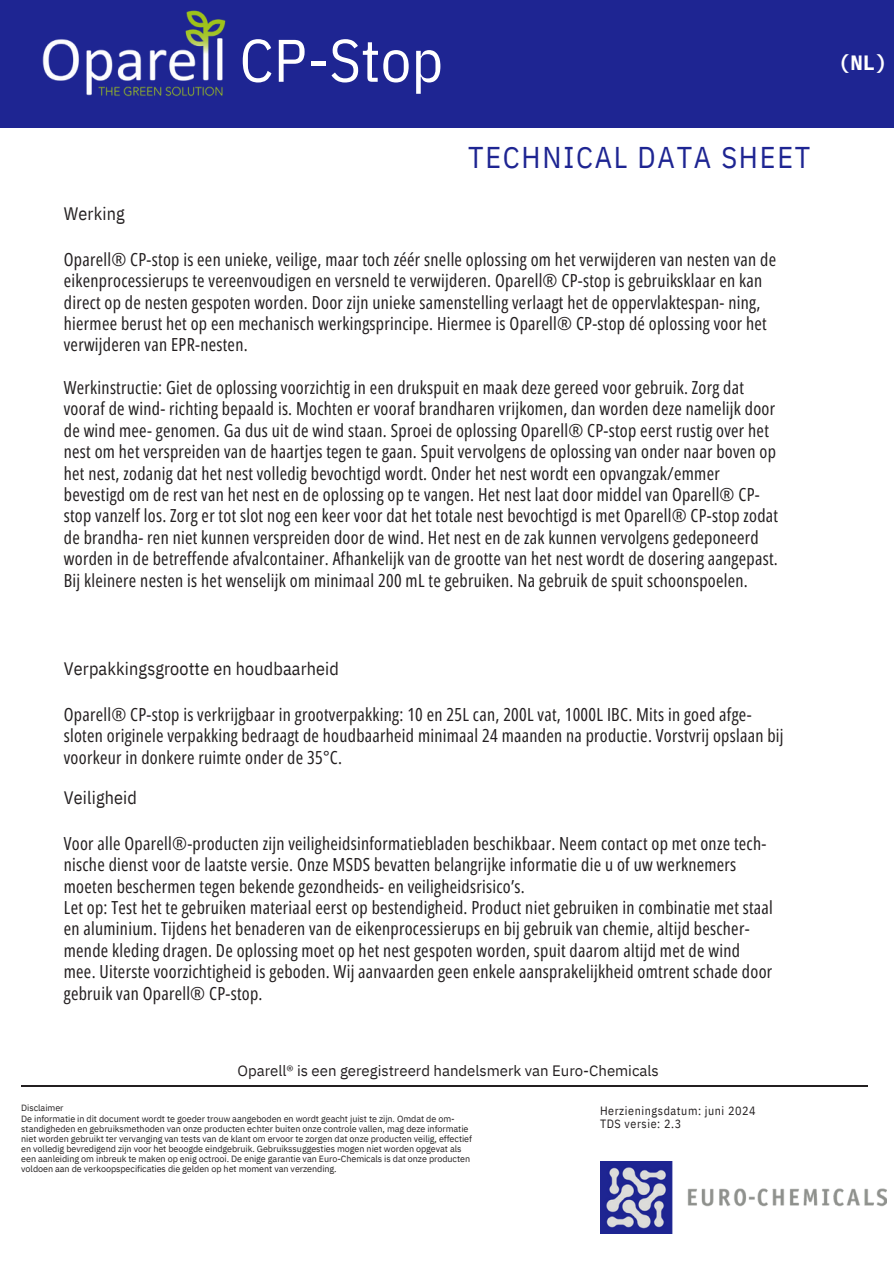
<style>
.page{position:relative;width:894px;height:1264px;background:#fff}
.page>*{position:absolute;margin:0;border:0;box-sizing:border-box;transform-origin:0 0}
.t1{font:60px "IBM Plex Sans Cond";letter-spacing:.01em;color:#fff}
.t2{font:30px "IBM Plex Sans Cond";letter-spacing:.06em;color:#1e2592}
.t3{font:700 20.7px "IBM Plex Mono";color:#fff}
.t4{font:18px/21.3px "Open Sans Condensed";letter-spacing:.015em;color:#231f20}
.t5{font:18px "IBM Plex Sans Cond";letter-spacing:.01em;color:#231f20}
.t6{font:15px "IBM Plex Sans";color:#231f20}
.t7{font:12px/13.5px "IBM Plex Sans Cond";letter-spacing:.05em;color:#231f20}
.t8{font:9px/10.2px "IBM Plex Sans";letter-spacing:-.005em;color:#231f20}
</style>
<div class="page">
<div style="left:0;top:0;width:893px;height:128px;background:#1e2592"></div>
<hr style="left:21px;top:1084px;width:846px;height:2px;background:#231f20">
<img style="left:600px;top:1161px;width:285px;height:72px">
<img style="left:42px;top:10px;width:184px;height:87px">
<h4 class="t5" style="left:64px;top:202px;width:62px">Werking</h4>
<h3 class="t1" style="left:239px;top:20px;width:205px">CP-Stop</h3>
<h2 class="t2" style="left:468px;top:137px;width:344px">TECHNICAL DATA SHEET</h2>
<h4 class="t4" style="left:64px;top:248px;width:713px">Oparell® CP-stop is een unieke, veilige, maar toch zéér snelle oplossing om het verwijderen van nesten van de eikenprocessierups te vereenvoudigen en versneld te verwijderen. Oparell® CP-stop is gebruiksklaar en kan direct op de nesten gespoten worden. Door zijn unieke samenstelling verlaagt het de oppervlaktespan- ning, hiermee berust het op een mechanisch werkingsprincipe. Hiermee is Oparell® CP-stop dé oplossing voor het verwijderen van EPR-nesten.</h4>
<h4 class="t4" style="left:64px;top:376px;width:715px">Werkinstructie: Giet de oplossing voorzichtig in een drukspuit en maak deze gereed voor gebruik. Zorg dat vooraf de wind- richting bepaald is. Mochten er vooraf brandharen vrijkomen, dan worden deze namelijk door de wind mee- genomen. Ga dus uit de wind staan. Sproei de oplossing Oparell® CP-stop eerst rustig over het nest om het verspreiden van de haartjes tegen te gaan. Spuit vervolgens de oplossing van onder naar boven op het nest, zodanig dat het nest volledig bevochtigd wordt. Onder het nest wordt een opvangzak/emmer bevestigd om de rest van het nest en de oplossing op te vangen. Het nest laat door middel van Oparell® CP&shy;stop vanzelf los. Zorg er tot slot nog een keer voor dat het totale nest bevochtigd is met Oparell® CP-stop zodat de brandha- ren niet kunnen verspreiden door de wind. Het nest en de zak kunnen vervolgens gedeponeerd worden in de betreffende afvalcontainer. Afhankelijk van de grootte van het nest wordt de dosering aangepast.<br>Bij kleinere nesten is het wenselijk om minimaal 200 mL te gebruiken. Na gebruik de spuit schoonspoelen.</h4>
<h4 class="t5" style="left:64px;top:657px;width:276px">Verpakkingsgrootte en houdbaarheid</h4>
<p class="t4" style="left:64px;top:703px;width:721px">Oparell® CP-stop is verkrijgbaar in grootverpakking: 10 en 25L can, 200L vat, 1000L IBC. Mits in goed afge&shy;sloten originele verpakking bedraagt de houdbaarheid minimaal 24 maanden na productie. Vorstvrij opslaan bij voorkeur in donkere ruimte onder de 35°C.</p>
<h4 class="t5" style="left:64px;top:785px;width:75px">Veiligheid</h4>
<h5 class="t4" style="left:64px;top:832px;width:710px">Voor alle Oparell®-producten zijn veiligheidsinformatiebladen beschikbaar. Neem contact op met onze tech&shy;nische dienst voor de laatste versie. Onze MSDS bevatten belangrijke informatie die u of uw werknemers moeten beschermen tegen bekende gezondheids- en veiligheidsrisico’s.<br>Let op: Test het te gebruiken materiaal eerst op bestendigheid. Product niet gebruiken in combinatie met staal en aluminium. Tijdens het benaderen van de eikenprocessierups en bij gebruik van chemie, altijd bescher&shy;mende kleding dragen. De oplossing moet op het nest gespoten worden, spuit daarom altijd met de wind mee. Uiterste voorzichtigheid is geboden. Wij aanvaarden geen enkele aansprakelijkheid omtrent schade door gebruik van Oparell® CP-stop.</h5>
<h6 class="t6" style="left:237px;top:1060px;width:423px">Oparell® is een geregistreerd handelsmerk van Euro-Chemicals</h6>
<h4 class="t8" style="left:21px;top:1102px;width:452px">Disclaimer<br>De informatie in dit document wordt te goeder trouw aangeboden en wordt geacht juist te zijn. Omdat de om&shy;standigheden en gebruiksmethoden van onze producten echter buiten onze controle vallen, mag deze informatie niet worden gebruikt ter vervanging van tests van de klant om ervoor te zorgen dat onze producten veilig, effectief en volledig bevredigend zijn voor het beoogde eindgebruik. Gebruikssuggesties mogen niet worden opgevat als een aanleiding om inbreuk te maken op enig octrooi. De enige garantie van Euro-Chemicals is dat onze producten voldoen aan de verkoopspecificaties die gelden op het moment van verzending.</h4>
<h4 class="t7" style="left:600px;top:1103px;width:157px">Herzieningsdatum: juni 2024<br>TDS versie: 2.3</h4>
<p class="t3" style="left:837px;top:49px;width:51px">(NL)</p>
</div>
